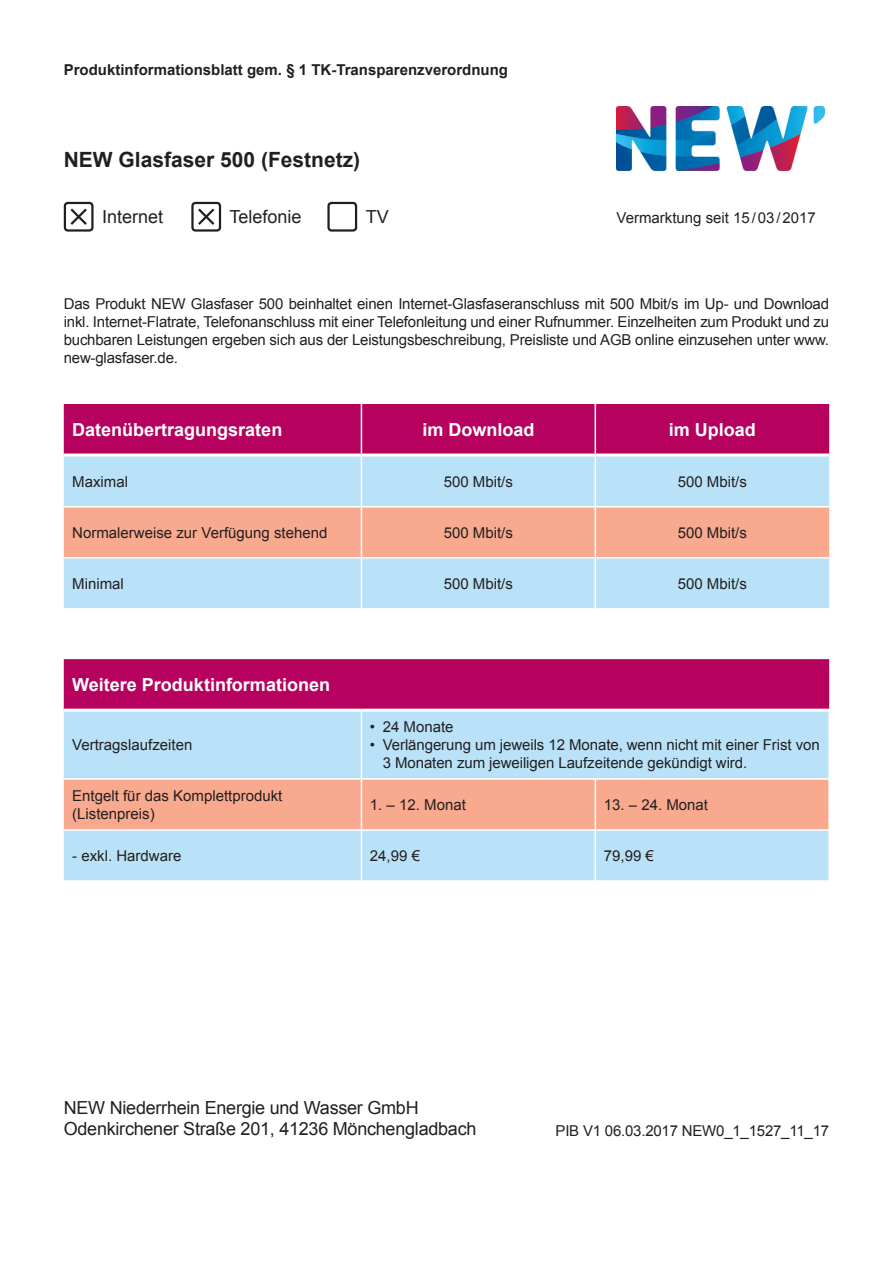
<style>
.page{position:relative;width:893px;height:1263px;background:#fff}
.page>*{position:absolute;margin:0;border:0;box-sizing:border-box;transform-origin:0 0}
.t1{font:700 21px "Arial";color:#231f20}
.t2{font:18px/21.6px "Arial";letter-spacing:-.015em;color:#231f20}
.t3{font:700 18px "Arial";color:#fff}
.t4{font:15px/18px "Arial";color:#231f20}
.t5{font:700 15px "Arial";color:#231f20}
</style>
<div class="page">
<div style="left:191px;top:202px;width:30px;height:30px;border:2px solid #231f20;border-radius:3px"></div>
<svg style="left:198px;top:208px;width:17px;height:17px"></svg>
<img style="left:617px;top:106px;width:209px;height:65px">
<div style="left:64px;top:202px;width:30px;height:30px;border:2px solid #231f20;border-radius:3px"></div>
<svg style="left:70px;top:208px;width:17px;height:17px"></svg>
<div style="left:327px;top:202px;width:30px;height:30px;border:2px solid #231f20;border-radius:3px"></div>
<svg style="left:64px;top:404px;width:765px;height:204px;background:#c89cb7"></svg>
<hr style="left:361px;top:404px;width:1px;height:49px;background:#fff">
<hr style="left:595px;top:404px;width:1px;height:49px;background:#fff">
<hr style="left:361px;top:456px;width:1px;height:50px;background:#fff">
<hr style="left:595px;top:456px;width:1px;height:50px;background:#fff">
<hr style="left:64px;top:506px;width:297px;height:1px;background:#fff">
<hr style="left:361px;top:506px;width:234px;height:1px;background:#fff">
<hr style="left:361px;top:507px;width:1px;height:50px;background:#fff">
<hr style="left:595px;top:506px;width:234px;height:1px;background:#fff">
<hr style="left:595px;top:507px;width:1px;height:50px;background:#fff">
<hr style="left:64px;top:557px;width:297px;height:2px;background:#fff">
<hr style="left:361px;top:557px;width:234px;height:2px;background:#fff">
<hr style="left:361px;top:559px;width:1px;height:49px;background:#fff">
<hr style="left:595px;top:557px;width:234px;height:2px;background:#fff">
<hr style="left:595px;top:559px;width:1px;height:49px;background:#fff">
<hr style="left:64px;top:453px;width:297px;height:3px;background:#fff">
<hr style="left:361px;top:453px;width:234px;height:3px;background:#fff">
<hr style="left:595px;top:453px;width:234px;height:3px;background:#fff">
<div style="left:64px;top:659px;width:765px;height:50px;background:#b6025e"></div>
<div style="left:64px;top:712px;width:764px;height:168px;background:#b9e2f8"></div>
<div style="left:64px;top:780px;width:764px;height:49px;background:#f8a98e"></div>
<hr style="left:361px;top:712px;width:1px;height:66px;background:#fff">
<hr style="left:64px;top:778px;width:297px;height:2px;background:#fff">
<hr style="left:361px;top:778px;width:469px;height:2px;background:#fff">
<hr style="left:361px;top:780px;width:1px;height:49px;background:#fff">
<hr style="left:64px;top:829px;width:297px;height:2px;background:#fff">
<hr style="left:361px;top:829px;width:469px;height:2px;background:#fff">
<hr style="left:361px;top:831px;width:1px;height:49px;background:#fff">
<hr style="left:595px;top:779px;width:1px;height:102px;background:#fff">
<p class="t5" style="left:64px;top:59px;width:446px">Produktinformationsblatt gem. § 1 TK-Transparenzverordnung</p>
<h1 class="t1" style="left:64px;top:146px;width:298px">NEW Glasfaser 500 (Festnetz)</h1>
<p class="t2" style="left:230px;top:206px;width:74px">Telefonie</p>
<p class="t2" style="left:366px;top:206px;width:25px">TV</p>
<p class="t2" style="left:102px;top:206px;width:63px">Internet</p>
<p class="t4" style="left:617px;top:209px;width:201px">Vermarktung seit 15/03/2017</p>
<p class="t4" style="left:64px;top:294px;width:767px;text-align:justify">Das Produkt NEW Glasfaser 500 beinhaltet einen Internet-Glasfaseranschluss mit 500 Mbit/s im Up- und Download inkl. Internet-Flatrate, Telefonanschluss mit einer Telefonleitung und einer Rufnummer. Einzelheiten zum Produkt und zu buchbaren Leistungen ergeben sich aus der Leistungsbeschreibung, Preisliste und AGB online einzusehen unter www. new-glasfaser.de.</p>
<p class="t3" style="left:72px;top:418px;width:212px">Datenübertragungsraten</p>
<p class="t3" style="left:422px;top:418px;width:114px">im Download</p>
<p class="t3" style="left:669px;top:418px;width:89px">im Upload</p>
<p class="t4" style="left:72px;top:473px;width:57px">Maximal</p>
<p class="t4" style="left:444px;top:473px;width:71px">500 Mbit/s</p>
<p class="t4" style="left:678px;top:473px;width:71px">500 Mbit/s</p>
<p class="t4" style="left:72px;top:524px;width:257px">Normalerweise zur Verfügung stehend</p>
<p class="t4" style="left:444px;top:524px;width:71px">500 Mbit/s</p>
<p class="t4" style="left:678px;top:524px;width:71px">500 Mbit/s</p>
<p class="t4" style="left:72px;top:575px;width:53px">Minimal</p>
<p class="t4" style="left:444px;top:575px;width:71px">500 Mbit/s</p>
<p class="t4" style="left:678px;top:575px;width:71px">500 Mbit/s</p>
<p class="t3" style="left:72px;top:673px;width:259px">Weitere Produktinformationen</p>
<p class="t4" style="left:72px;top:736px;width:122px">Vertragslaufzeiten</p>
<p class="t4" style="left:370px;top:718px;width:85px">• 24 Monate</p>
<p class="t4" style="left:383px;top:736px;width:439px;text-indent:-13px">• Verlängerung um jeweils 12 Monate, wenn nicht mit einer Frist von<br>3 Monaten zum jeweiligen Laufzeitende gekündigt wird.</p>
<p class="t4" style="left:72px;top:787px;width:212px">Entgelt für das Komplettprodukt (Listenpreis)</p>
<p class="t4" style="left:370px;top:796px;width:97px">1. – 12. Monat</p>
<p class="t4" style="left:604px;top:796px;width:106px">13. – 24. Monat</p>
<p class="t4" style="left:72px;top:847px;width:111px">- exkl. Hardware</p>
<p class="t4" style="left:370px;top:847px;width:52px">24,99 €</p>
<p class="t4" style="left:604px;top:847px;width:52px">79,99 €</p>
<p class="t2" style="left:64px;top:1097px;width:414px">NEW Niederrhein Energie und Wasser GmbH<br>Odenkirchener Straße 201, 41236 Mönchengladbach</p>
<p class="t4" style="left:555px;top:1121px;width:275px">PIB V1 06.03.2017 NEW0_1_1527_11_17</p>
</div>
